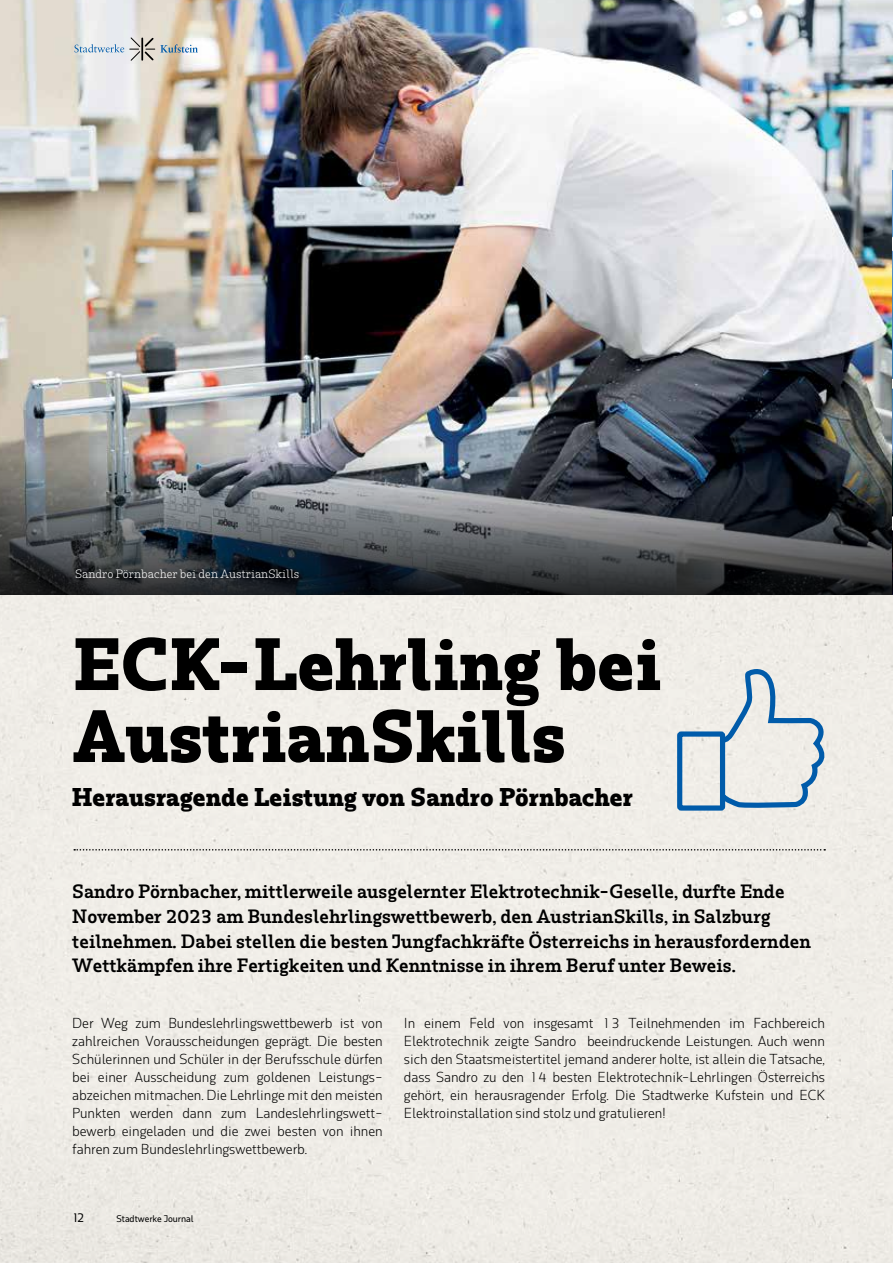
<style>
.page{position:relative;width:893px;height:1263px;background:#fff}
.page>*{position:absolute;margin:0;border:0;box-sizing:border-box;transform-origin:0 0}
.t1{font:700 69px/72px "Rum Serif";color:#000}
.t2{font:700 24px "Rum Serif";color:#000}
.t3{font:600 18px/24.6px "Rum Serif";color:#000}
.t4{font:300 13.5px/18px "Rum Sans";color:#000;text-align:justify}
.t5{font:500 12px "Rum Sans";color:#000}
.t6{font:300 11.25px "Rum Serif";color:#fff}
.t7{font:500 9px "Rum Sans";color:#000}
</style>
<div class="page">
<img style="left:0;top:0;width:893px;height:1263px">
<svg style="left:0;top:456px;width:892px;height:139px"></svg>
<svg style="left:74px;top:849px;width:751px;height:1px"></svg>
<svg style="left:74px;top:36px;width:124px;height:26px"></svg>
<hr style="left:141px;top:38px;width:2px;height:22px;background:#000">
<svg style="left:674px;top:659px;width:156px;height:154px"></svg>
<svg style="left:892px;top:171px;width:1px;height:424px"></svg>
<p class="t6" style="left:75px;top:567px;width:226px">Sandro Pörnbacher bei den AustrianSkills</p>
<h1 class="t1" style="left:73px;top:628px;width:590px">ECK-Lehrling bei<br>AustrianSkills</h1>
<h2 class="t2" style="left:72px;top:782px;width:562px">Herausragende Leistung von Sandro Pörnbacher</h2>
<p class="t3" style="left:72px;top:879px;width:740px">Sandro Pörnbacher, mittlerweile ausgelernter Elektrotechnik-Geselle, durfte Ende November 2023 am Bundeslehrlingswettbewerb, den AustrianSkills, in Salzburg teilnehmen. Dabei stellen die besten Jungfachkräfte Österreichs in herausfordernden Wettkämpfen ihre Fertigkeiten und Kenntnisse in ihrem Beruf unter Beweis.</p>
<p class="t4" style="left:72px;top:1013px;width:312px">Der Weg zum Bundeslehrlingswettbewerb ist von zahlreichen Vorausscheidungen geprägt. Die besten Schülerinnen und Schüler in der Berufsschule dürfen bei einer Ausscheidung zum goldenen Leistungs&shy;abzeichen mitmachen. Die Lehrlinge mit den meisten Punkten werden dann zum Landeslehrlingswett&shy;bewerb eingeladen und die zwei besten von ihnen fahren zum Bundeslehrlingswettbewerb.</p>
<p class="t4" style="left:404px;top:1013px;width:422px">In einem Feld von insgesamt 13 Teilnehmenden im Fachbereich Elektrotechnik zeigte Sandro beeindruckende Leistungen. Auch wenn sich den Staatsmeistertitel jemand anderer holte, ist allein die Tatsache, dass Sandro zu den 14 besten Elektrotechnik-Lehrlingen Österreichs gehört, ein herausragender Erfolg. Die Stadtwerke Kufstein und ECK Elektroinstallation sind stolz und gratulieren!</p>
<p class="t5" style="left:72px;top:1211px;width:17px">5812</p>
<p class="t7" style="left:116px;top:1214px;width:79px">Stadtwerke Journal</p>
</div>
